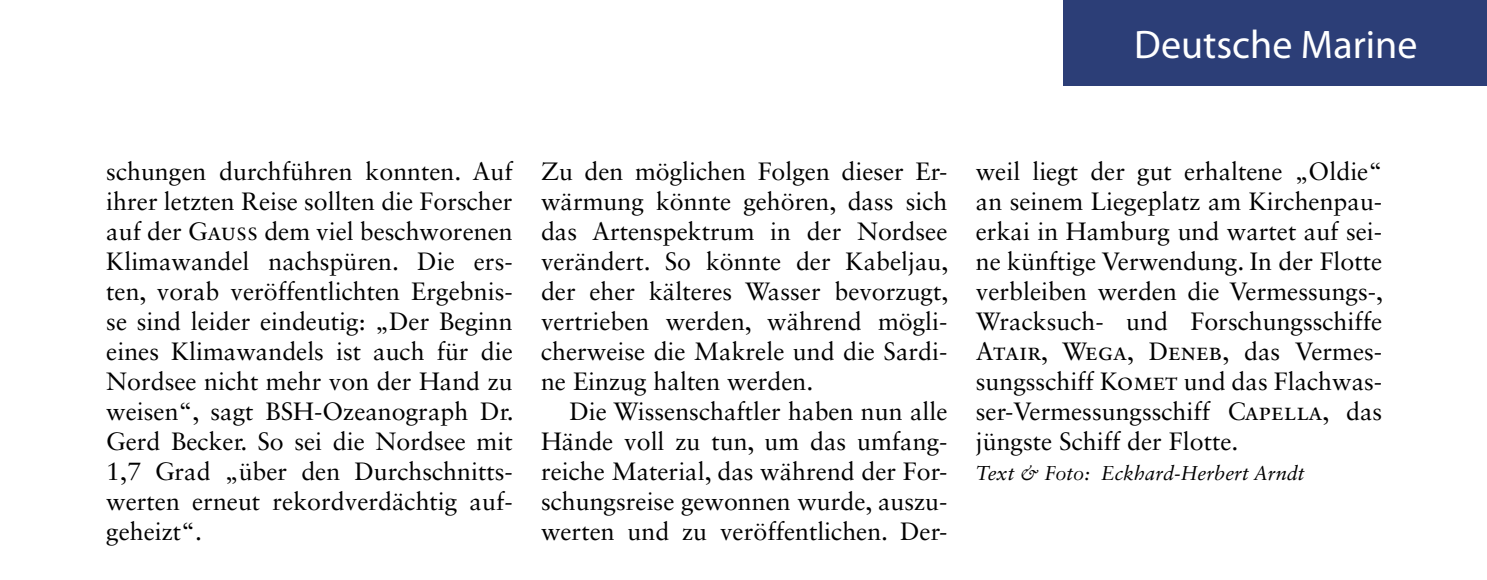
<style>
.page{position:relative;width:1487px;height:580px;background:#fff}
.page>*{position:absolute;margin:0;border:0;box-sizing:border-box;transform-origin:0 0}
.t1{font:40px "Myriad Pro";color:#fff}
.t2{font:25px/30px "Sabon LT Std";color:#000;text-align:justify}
.t3{font:italic 20px "Sabon LT Std";color:#000}
</style>
<div class="page">
<div style="left:1063px;top:0;width:424px;height:85px;background:#2c3e77"></div>
<h1 class="t1" style="left:1134px;top:22px;width:285px">Deutsche Marine</h1>
<p class="t2" style="left:106px;top:156px;width:409px">schungen durchführen konnten. Auf ihrer letzten Reise sollten die Forscher auf der Gauss dem viel beschworenen Klimawandel nachspüren. Die ers&shy;ten, vorab veröffentlichten Ergebnis&shy;se sind leider eindeutig: „Der Beginn eines Klimawandels ist auch für die Nordsee nicht mehr von der Hand zu weisen“, sagt BSH-Ozeanograph Dr.<br>Gerd Becker. So sei die Nordsee mit 1,7 Grad „über den Durchschnitts&shy;werten erneut rekordverdächtig auf&shy;geheizt“.</p>
<p class="t2" style="left:541px;top:156px;width:409px">Zu den möglichen Folgen dieser Er&shy;wärmung könnte gehören, dass sich das Artenspektrum in der Nordsee verändert. So könnte der Kabeljau, der eher kälteres Wasser bevorzugt, vertrieben werden, während mögli&shy;cherweise die Makrele und die Sardi&shy;ne Einzug halten werden.</p>
<p class="t2" style="left:541px;top:396px;width:408px;text-indent:28px">Die Wissenschaftler haben nun alle Hände voll zu tun, um das umfang&shy;reiche Material, das während der For&shy;schungsreise gewonnen wurde, auszu&shy;werten und zu veröffentlichen. Der-</p>
<p class="t2" style="left:976px;top:156px;width:409px">weil liegt der gut erhaltene „Oldie“ an seinem Liegeplatz am Kirchenpau&shy;erkai in Hamburg und wartet auf sei&shy;ne künftige Verwendung. In der Flotte verbleiben werden die Vermessungs-, Wracksuch- und Forschungsschiffe Atair, Wega, Deneb, das Vermes&shy;sungsschiff Komet und das Flachwas&shy;ser-Vermessungsschiff Capella, das jüngste Schiff der Flotte.</p>
<p class="t3" style="left:976px;top:461px;width:330px">Text &amp; Foto: Eckhard-Herbert Arndt</p>
</div>
